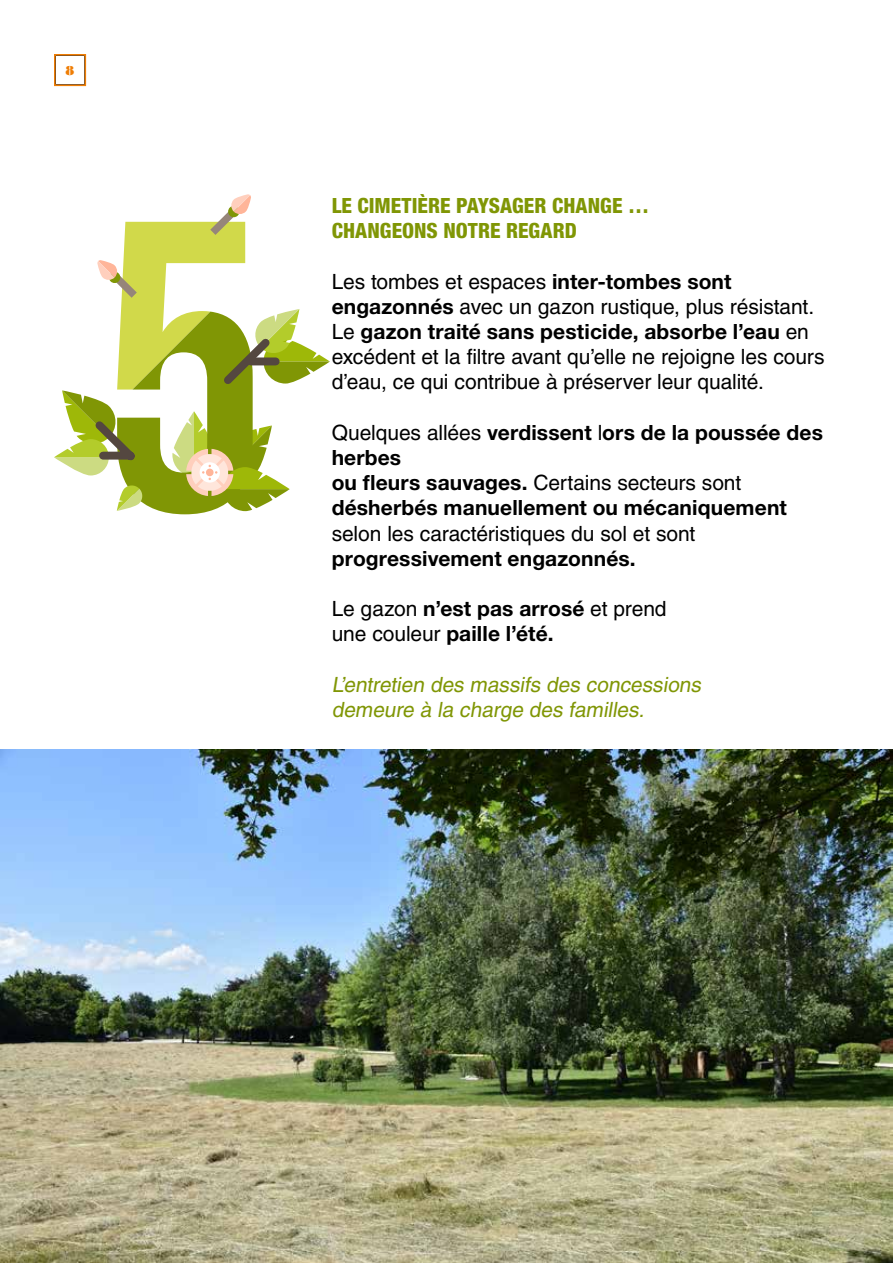
<style>
.page{position:relative;width:893px;height:1263px;background:#fff}
.page>*{position:absolute;margin:0;border:0;box-sizing:border-box;transform-origin:0 0}
.t1{font:21px/25.2px "Helvetica";letter-spacing:-.005em;color:#000}
.t2{font:700 21px/25.2px "Helvetica Neue LT Pro";letter-spacing:.005em;color:#000}
.t3{font:italic 21px/25.2px "Helvetica";color:#809605}
.t4{font:800 condensed 21px/25.2px "Helvetica Neue LT Pro";color:#809605}
.t5{font:13.5px "Bodoni MT Black";color:#ef7d04}
.s1{font-family:"Helvetica Neue LT Pro";font-weight:700}
.s2{font-family:"Helvetica";font-weight:400}
</style>
<div class="page">
<div style="left:54px;top:54px;width:32px;height:32px;border:2px solid #ef7d04"></div>
<svg style="left:54px;top:194px;width:276px;height:320px"></svg>
<img style="left:0;top:749px;width:893px;height:514px">
<p class="t5" style="left:66px;top:62px;width:10px">8</p>
<p class="t4" style="left:332px;top:192px;width:319px">LE CIMETIÈRE PAYSAGER CHANGE …<br>CHANGEONS NOTRE REGARD</p>
<p class="t1" style="left:332px;top:269px;width:484px">Les tombes et espaces <span class="s1">inter-tombes sont engazonnés</span> avec un gazon rustique, plus résistant.</p>
<p class="t2" style="left:332px;top:318px;width:479px"><span class="s2">Le</span> gazon traité sans pesticide, absorbe l’eau <span class="s2">en</span></p>
<p class="t1" style="left:332px;top:344px;width:494px">excédent et la filtre avant qu’elle ne rejoigne les cours d’eau, ce qui contribue à préserver leur qualité.</p>
<p class="t2" style="left:332px;top:419px;width:493px"><span class="s2">Quelques allées</span> verdissent <span class="s2">l</span>ors de la poussée des herbes</p>
<p class="t1" style="left:332px;top:470px;width:411px"><span class="s1">ou fleurs sauvages.</span> Certains secteurs sont</p>
<p class="t2" style="left:332px;top:495px;width:457px">désherbés manuellement ou mécaniquement</p>
<p class="t1" style="left:332px;top:521px;width:365px">selon les caractéristiques du sol et sont</p>
<p class="t2" style="left:332px;top:545px;width:306px">progressivement engazonnés.</p>
<p class="t1" style="left:332px;top:596px;width:336px">Le gazon <span class="s1">n’est pas arrosé</span> et prend</p>
<p class="t2" style="left:332px;top:621px;width:223px"><span class="s2">une couleur</span> paille l’été.</p>
<p class="t3" style="left:332px;top:672px;width:375px">L’entretien des massifs des concessions demeure à la charge des familles.</p>
</div>
